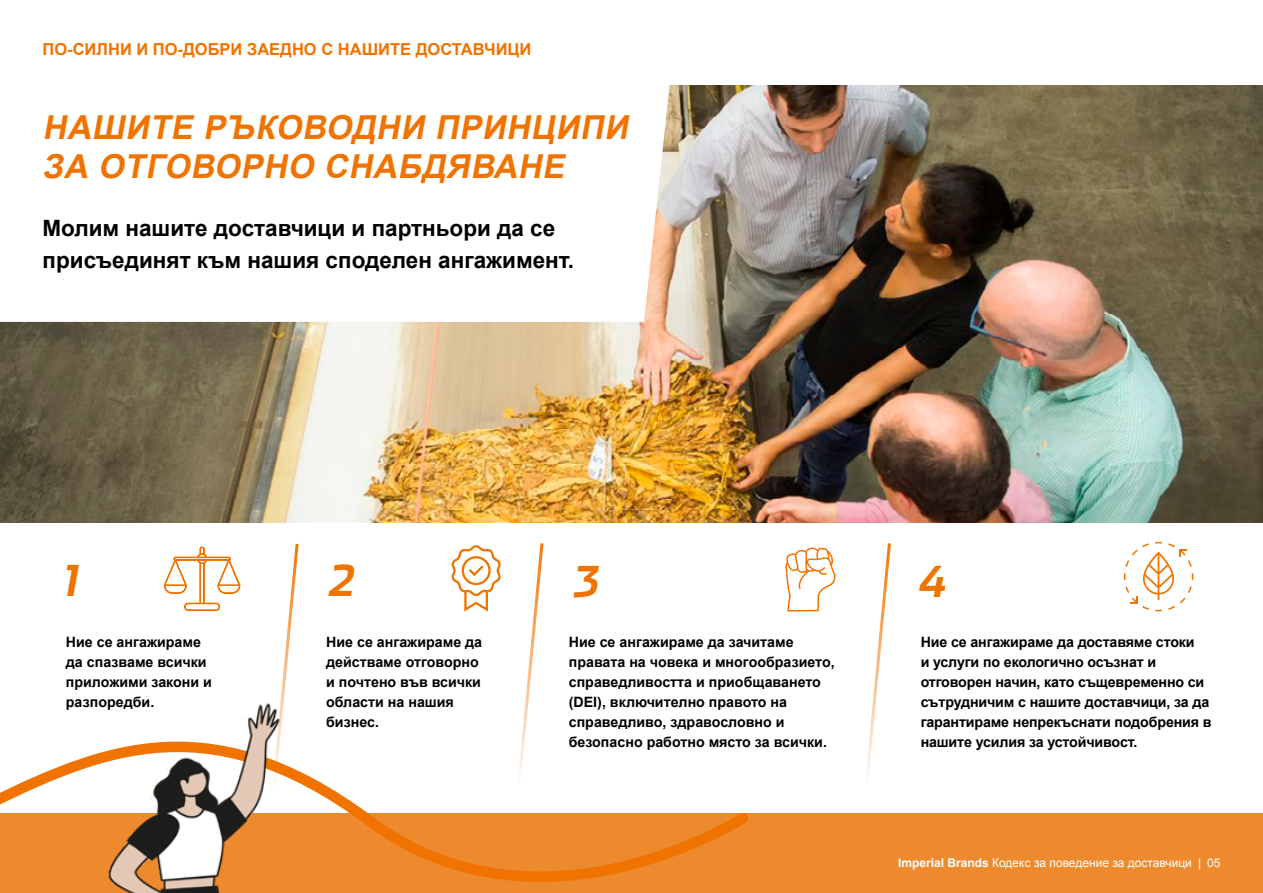
<style>
.page{position:relative;width:1263px;height:893px;background:#fff}
.page>*{position:absolute;margin:0;border:0;box-sizing:border-box;transform-origin:0 0}
.t1{font:italic 700 42.45px "Stainless";color:#f07300}
.t2{font:italic 700 33px/39px "Arial";color:#f07300}
.t3{font:700 22.5px/31.5px "Arial";color:#000}
.t4{font:700 16.5px "Arial";color:#f07300}
.t5{font:700 14.25px/20px "Arial";color:#000}
.t6{font:12px "Arial";color:#fff}
.s1{font-weight:700}
</style>
<div class="page">
<img style="left:0;top:85px;width:1263px;height:438px">
<div style="left:0;top:813px;width:1263px;height:80px;background:#ee8a2e"></div>
<svg style="left:451px;top:545px;width:50px;height:66px"></svg>
<svg style="left:164px;top:547px;width:76px;height:64px"></svg>
<svg style="left:0;top:85px;width:670px;height:237px"></svg>
<svg style="left:280px;top:543px;width:19px;height:175px"></svg>
<svg style="left:522px;top:543px;width:22px;height:188px"></svg>
<svg style="left:866px;top:543px;width:25px;height:235px"></svg>
<svg style="left:0;top:731px;width:757px;height:152px"></svg>
<img style="left:104px;top:701px;width:178px;height:192px">
<svg style="left:1123px;top:541px;width:71px;height:71px"></svg>
<svg style="left:785px;top:547px;width:51px;height:65px"></svg>
<p class="t4" style="left:43px;top:38px;width:490px">ПО-СИЛНИ И ПО-ДОБРИ ЗАЕДНО С НАШИТЕ ДОСТАВЧИЦИ</p>
<h2 class="t2" style="left:43px;top:109px;width:595px">НАШИТЕ РЪКОВОДНИ ПРИНЦИПИ<br>ЗА ОТГОВОРНО СНАБДЯВАНЕ</h2>
<h3 class="t3" style="left:43px;top:214px;width:533px">Молим нашите доставчици и партньори да се присъединят към нашия споделен ангажимент.</h3>
<h1 class="t1" style="left:62px;top:554px;width:26px">1</h1>
<h1 class="t1" style="left:327px;top:554px;width:37px">2</h1>
<h1 class="t1" style="left:572px;top:555px;width:37px">3</h1>
<h1 class="t1" style="left:917px;top:555px;width:39px">4</h1>
<p class="t5" style="left:66px;top:632px;width:148px">Ние се ангажираме да спазваме всички приложими закони и разпоредби.</p>
<p class="t5" style="left:326px;top:632px;width:158px">Ние се ангажираме да действаме отговорно и почтено във всички области на нашия бизнес.</p>
<p class="t5" style="left:569px;top:632px;width:267px">Ние се ангажираме да зачитаме правата на човека и многообразието, справедливостта и приобщаването (DEI), включително правото на справедливо, здравословно и безопасно работно място за всички.</p>
<p class="t5" style="left:921px;top:632px;width:292px">Ние се ангажираме да доставяме стоки<br>и услуги по екологично осъзнат и отговорен начин, като същевременно си сътрудничим с нашите доставчици, за да гарантираме непрекъснати подобрения в нашите усилия за устойчивост.</p>
<p class="t6" style="left:898px;top:855px;width:324px"><span class="s1">Imperial Brands</span> Кодекс за поведение за доставчици | 05</p>
</div>
